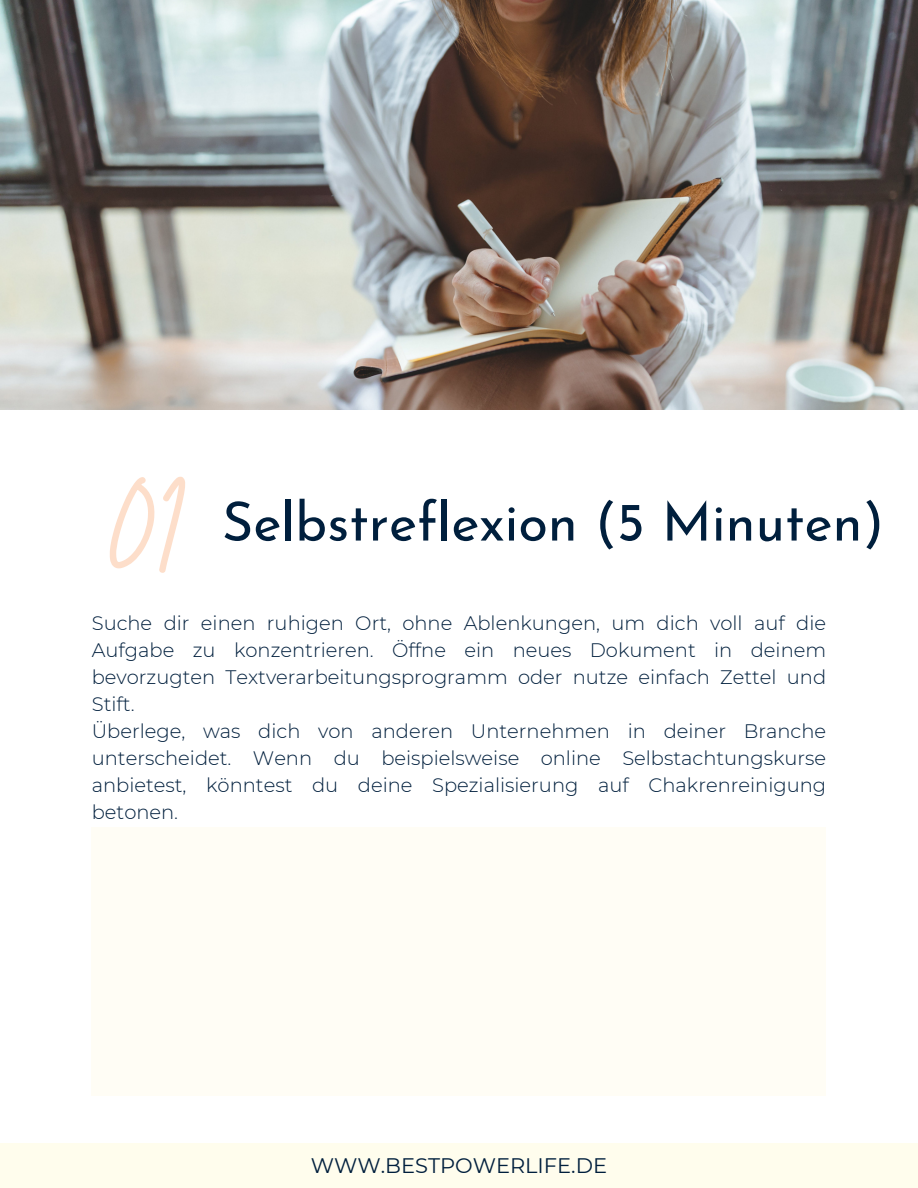
<style>
.page{position:relative;width:918px;height:1188px;background:#fff}
.page>*{position:absolute;margin:0;border:0;box-sizing:border-box;transform-origin:0 0}
.t1{font:154.5px "Brittany Signature";color:#fddeca}
.t2{font:54px "Josefin Sans";color:#001f3d}
.t3{font:21px "Montserrat";color:#001f3d}
.t4{font:300 19.5px/27px "Montserrat";color:#001f3d;text-align:justify}
</style>
<div class="page">
<img style="left:0;top:0;width:918px;height:410px">
<div style="left:0;top:1143px;width:918px;height:45px;background:#fffded"></div>
<div style="left:92px;top:828px;width:734px;height:268px;background:#fffdf5"></div>
<p class="t1" style="left:108px;top:417px;width:78px">01</p>
<p class="t2" style="left:222px;top:500px;width:664px">Selbstreflexion (5 Minuten)</p>
<p class="t4" style="left:92px;top:610px;width:736px">Suche dir einen ruhigen Ort, ohne Ablenkungen, um dich voll auf die Aufgabe zu konzentrieren. Öffne ein neues Dokument in deinem bevorzugten Textverarbeitungsprogramm oder nutze einfach Zettel und Stift.</p>
<h1 class="t4" style="left:92px;top:718px;width:736px">Überlege, was dich von anderen Unternehmen in deiner Branche unterscheidet. Wenn du beispielsweise online Selbstachtungskurse anbietest, könntest du deine Spezialisierung auf Chakrenreinigung betonen.</h1>
<h2 class="t3" style="left:311px;top:1153px;width:298px">WWW.BESTPOWERLIFE.DE</h2>
</div>
